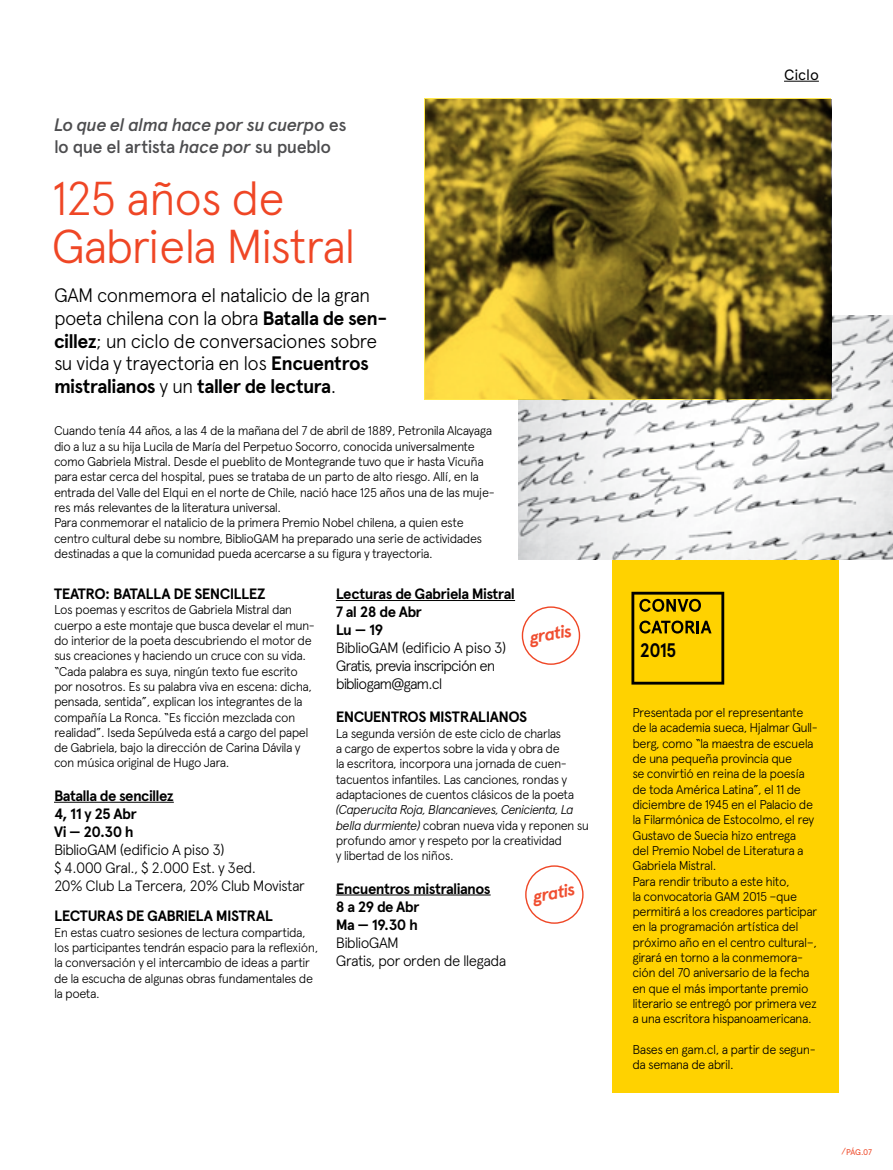
<style>
.page{position:relative;width:893px;height:1170px;background:#fff}
.page>*{position:absolute;margin:0;border:0;box-sizing:border-box;transform-origin:0 0}
.t1{font:300 47.4px/48px "Apercu";letter-spacing:-.045em;color:#ef4625}
.t2{font:700 19.65px "Apercu";color:#000;scale:.9 1}
.t3{font:300 19.5px/22.5px "Apercu";letter-spacing:-.04em;color:#000}
.t4{font:italic 500 18px/21.6px "Apercu";letter-spacing:-.035em;color:#4d4d4f}
.t5{font:italic 700 17.4px "Apercu";color:#f04e30}
.t6{font:300 15px/18px "Apercu";letter-spacing:-.06em;color:#000}
.t7{font:700 15px/18px "Apercu";letter-spacing:-.04em;color:#000}
.t8{font:700 15px "Apercu";letter-spacing:-.015em;color:#000}
.t9{font:15px "Apercu";letter-spacing:-.005em;color:#000}
.t10{font:300 12.75px/15.3px "Apercu";letter-spacing:-.045em;color:#000}
.t11{font:8.25px "Apercu";color:#ef4625}
.s1{font-style:normal}
.s2{font-weight:700}
.s3{font-style:italic}
</style>
<div class="page">
<div style="left:612px;top:540px;width:227px;height:552px;background:#ffd200"></div>
<img style="left:519px;top:315px;width:374px;height:244px">
<hr style="left:784px;top:81px;width:35px;height:1px;background:#000">
<hr style="left:54px;top:801px;width:120px;height:1px;background:#000">
<hr style="left:336px;top:600px;width:179px;height:1px;background:#000">
<hr style="left:336px;top:894px;width:155px;height:1px;background:#000">
<svg style="left:631px;top:591px;width:93px;height:93px"></svg>
<div style="left:525px;top:865px;width:59px;height:58px;border:1px solid #ef4625;border-radius:50%"></div>
<div style="left:522px;top:606px;width:58px;height:58px;border:1px solid #ef4625;border-radius:50%"></div>
<svg style="left:424px;top:99px;width:406px;height:301px;background:#837022"></svg>
<h3 class="t4" style="left:54px;top:114px;width:294px">Lo que el alma hace por su cuerpo <span class="s1">es lo que el artista</span> hace por <span class="s1">su pueblo</span></h3>
<h1 class="t1" style="left:51px;top:174px;width:306px">125 años de<br>Gabriela Mistral</h1>
<h3 class="t3" style="left:54px;top:284px;width:335px">GAM conmemora el natalicio de la gran poeta chilena con la obra <span class="s2">Batalla de sen&shy;cillez</span>; un ciclo de conversaciones sobre su vida y trayectoria en los <span class="s2">Encuentros mistralianos</span> y un <span class="s2">taller de lectura</span>.</h3>
<p class="t10" style="left:54px;top:423px;width:442px">Cuando tenía 44 años, a las 4 de la mañana del 7 de abril de 1889, Petronila Alcayaga dio a luz a su hija Lucila de María del Perpetuo Socorro, conocida universalmente como Gabriela Mistral. Desde el pueblito de Montegrande tuvo que ir hasta Vicuña para estar cerca del hospital, pues se trataba de un parto de alto riesgo. Allí, en la entrada del Valle del Elqui en el norte de Chile, nació hace 125 años una de las muje&shy;res más relevantes de la literatura universal.<br>Para conmemorar el natalicio de la primera Premio Nobel chilena, a quien este centro cultural debe su nombre, BiblioGAM ha preparado una serie de actividades destinadas a que la comunidad pueda acercarse a su figura y trayectoria.</p>
<p class="t7" style="left:54px;top:585px;width:69px">Teatro: Bata</p>
<p class="t7" style="left:145px;top:585px;width:121px">lla de sencillez</p>
<p class="t10" style="left:54px;top:602px;width:262px">Los poemas y escritos de Gabriela Mistral dan cuerpo a este montaje que busca develar el mun&shy;do interior de la poeta descubriendo el motor de sus creaciones y haciendo un cruce con su vida. “Cada palabra es suya, ningún texto fue escrito por nosotros. Es su palabra viva en escena: dicha, pensada, sentida”, explican los integrantes de la compañía La Ronca. “Es ficción mezclada con realidad”. Iseda Sepúlveda está a cargo del papel de Gabriela, bajo la dirección de Carina Dávila y con música original de Hugo Jara.</p>
<p class="t7" style="left:54px;top:786px;width:121px">Batalla de sencillez<br>4, 11 y 25 Abr<br>Vi — 20.30 h</p>
<p class="t6" style="left:54px;top:840px;width:252px">BiblioGAM (edificio A piso 3)<br>$ 4.000 Gral., $ 2.000 Est. y 3ed.<br>20% Club La Tercera, 20% Club Movistar</p>
<p class="t7" style="left:54px;top:907px;width:10px">Lectu</p>
<p class="t8" style="left:97px;top:907px;width:177px">ras de Gabriela Mistral</p>
<p class="t10" style="left:54px;top:924px;width:266px">En estas cuatro sesiones de lectura compartida, los participantes tendrán espacio para la reflexión, la conversación y el intercambio de ideas a partir de la escucha de algunas obras fundamentales de la poeta.</p>
<p class="t7" style="left:336px;top:585px;width:181px">Lecturas de Gabriela Mistral<br>7 al 28 de Abr<br>Lu — 19</p>
<p class="t6" style="left:336px;top:638px;width:172px">BiblioGAM (edificio A piso 3)<br>Gratis, previa inscripción en bibliogam@gam.cl</p>
<p class="t7" style="left:336px;top:708px;width:102px">Encuentros mist</p>
<p class="t7" style="left:460px;top:708px;width:68px">ralianos</p>
<p class="t10" style="left:336px;top:725px;width:240px">La segunda versión de este ciclo de charlas<br>a cargo de expertos sobre la vida y obra de<br>la escritora, incorpora una jornada de cuen&shy;tacuentos infantiles. Las canciones, rondas y adaptaciones de cuentos clásicos de la poeta</p>
<p class="t10" style="left:336px;top:802px;width:255px"><span class="s3">(Caperucita Roja, Blancanieves, Cenicienta, La bella durmiente)</span> cobran nueva vida y reponen su profundo amor y respeto por la creatividad<br>y libertad de los niños.</p>
<p class="t7" style="left:336px;top:879px;width:156px">Encuentros mistralianos<br>8 a 29 de Abr<br>Ma — 19.30 h</p>
<p class="t6" style="left:336px;top:933px;width:172px">BiblioGAM<br>Gratis, por orden de llegada</p>
<h3 class="t5" style="left:528px;top:627px;width:44px;rotate:-10deg">gratis</h3>
<h3 class="t5" style="left:531px;top:886px;width:44px;rotate:-10deg">gratis</h3>
<p class="t9" style="left:784px;top:65px;width:36px">Ciclo</p>
<h2 class="t2" style="left:640px;top:638px;width:42px">2015</h2>
<p class="t10" style="left:632px;top:704px;width:187px">Presentada por el representante de la academia sueca, Hjalmar Gull&shy;berg, como “la maestra de escuela de una pequeña provincia que<br>se convirtió en reina de la poesía de toda América Latina”, el 11 de diciembre de 1945 en el Palacio de la Filarmónica de Estocolmo, el rey<br>Gustavo de Suecia hizo entrega<br>del Premio Nobel de Literatura a<br>Gabriela Mistral.<br>Para rendir tributo a este hito,<br>la convocatoria GAM 2015 –que permitirá a los creadores participar en la programación artística del próximo año en el centro cultural–, girará en torno a la conmemora&shy;ción del 70 aniversario de la fecha en que el más importante premio literario se entregó por primera vez a una escritora hispanoamericana.</p>
<p class="t10" style="left:632px;top:1041px;width:185px">Bases en gam.cl, a partir de segun&shy;da semana de abril.</p>
<p class="t11" style="left:842px;top:1146px;width:32px">/PÁG.07</p>
</div>
